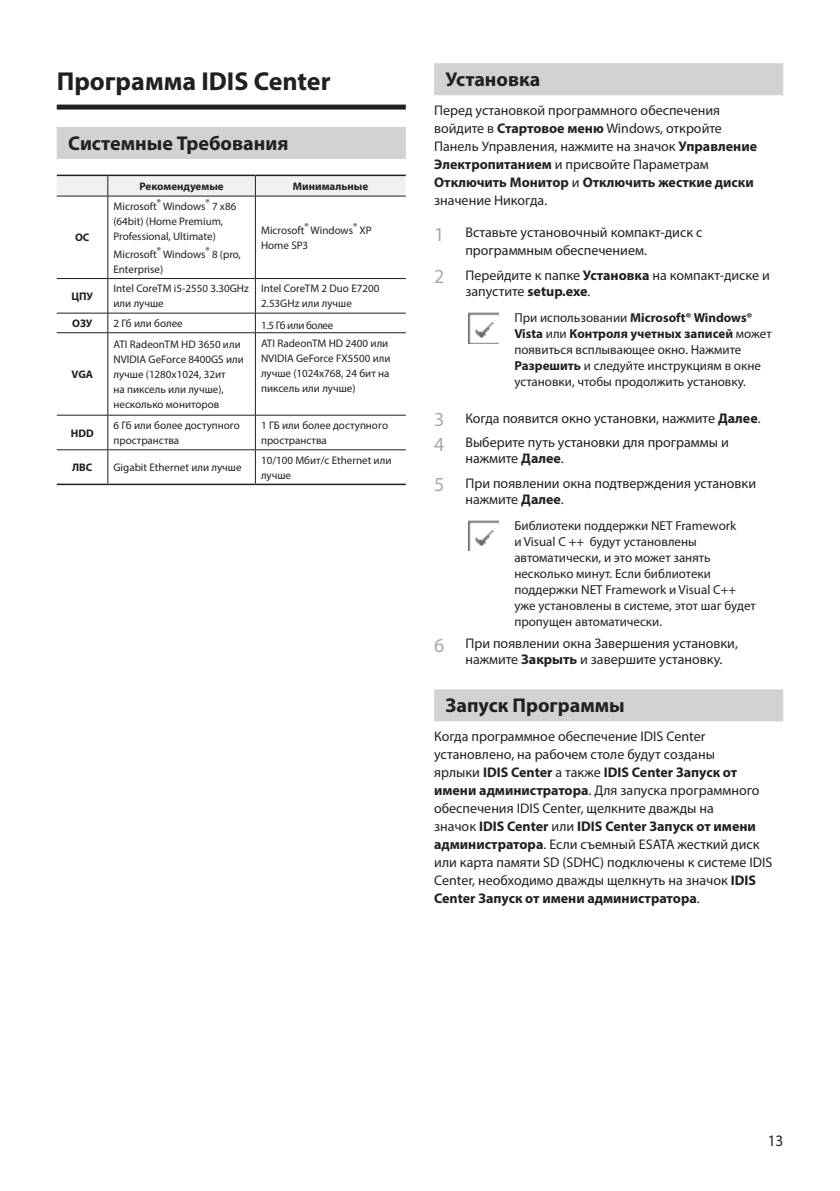
<style>
.page{position:relative;width:840px;height:1191px;background:#fff}
.page>*{position:absolute;margin:0;border:0;box-sizing:border-box;transform-origin:0 0}
.t1{font:700 26px "Myriad Pro";color:#221f1f}
.t2{font:700 20px "Myriad Pro";color:#221f1f}
.t3{font:16px "Myriad Pro";color:#221f1f;scale:.96 1}
.t4{font:14px/18px "Myriad Pro";color:#221f1f}
.t5{font:13px/16px "Myriad Pro";color:#221f1f}
.t6{font:11px/15px "Myriad Pro";color:#221f1f}
.t7{font:700 11px "Myriad Pro";color:#221f1f}
.t8{font:11px "Myriad Pro";letter-spacing:-.03em;color:#221f1f}
.s1{font-weight:700}
.s2{font-size:20px;color:#a7a9ab}
</style>
<div class="page">
<div style="left:57px;top:105px;width:348px;height:5px;background:#221f1f"></div>
<div style="left:57px;top:127px;width:348px;height:32px;background:#d1d2d4"></div>
<svg style="left:57px;top:176px;width:348px;height:20px"></svg>
<hr style="left:57px;top:196px;width:51px;height:1px;background:#221f1f">
<hr style="left:108px;top:196px;width:147px;height:1px;background:#221f1f">
<hr style="left:107px;top:196px;width:1px;height:82px;background:#221f1f">
<hr style="left:255px;top:196px;width:150px;height:1px;background:#221f1f">
<hr style="left:255px;top:196px;width:1px;height:82px;background:#221f1f">
<hr style="left:57px;top:278px;width:51px;height:1px;background:#221f1f">
<hr style="left:108px;top:278px;width:147px;height:1px;background:#221f1f">
<hr style="left:107px;top:279px;width:1px;height:34px;background:#221f1f">
<hr style="left:255px;top:278px;width:150px;height:1px;background:#221f1f">
<hr style="left:255px;top:279px;width:1px;height:34px;background:#221f1f">
<hr style="left:57px;top:313px;width:51px;height:1px;background:#221f1f">
<hr style="left:108px;top:313px;width:147px;height:1px;background:#221f1f">
<svg style="left:107px;top:313px;width:1px;height:19px"></svg>
<hr style="left:255px;top:313px;width:150px;height:1px;background:#221f1f">
<svg style="left:255px;top:313px;width:1px;height:19px"></svg>
<hr style="left:57px;top:332px;width:51px;height:1px;background:#221f1f">
<hr style="left:108px;top:332px;width:147px;height:1px;background:#221f1f">
<hr style="left:107px;top:333px;width:1px;height:82px;background:#221f1f">
<hr style="left:255px;top:332px;width:150px;height:1px;background:#221f1f">
<hr style="left:255px;top:333px;width:1px;height:82px;background:#221f1f">
<hr style="left:57px;top:415px;width:51px;height:1px;background:#221f1f">
<hr style="left:108px;top:415px;width:147px;height:1px;background:#221f1f">
<hr style="left:107px;top:415px;width:1px;height:34px;background:#221f1f">
<hr style="left:255px;top:415px;width:150px;height:1px;background:#221f1f">
<hr style="left:255px;top:415px;width:1px;height:34px;background:#221f1f">
<hr style="left:57px;top:449px;width:51px;height:1px;background:#221f1f">
<hr style="left:108px;top:449px;width:147px;height:1px;background:#221f1f">
<hr style="left:107px;top:450px;width:1px;height:33px;background:#221f1f">
<hr style="left:255px;top:449px;width:150px;height:1px;background:#221f1f">
<hr style="left:255px;top:450px;width:1px;height:33px;background:#221f1f">
<hr style="left:57px;top:175px;width:51px;height:1px;background:#221f1f">
<hr style="left:108px;top:175px;width:147px;height:1px;background:#221f1f">
<hr style="left:255px;top:175px;width:150px;height:1px;background:#221f1f">
<hr style="left:57px;top:483px;width:51px;height:2px;background:#221f1f">
<hr style="left:108px;top:483px;width:147px;height:2px;background:#221f1f">
<hr style="left:255px;top:483px;width:150px;height:2px;background:#221f1f">
<div style="left:434px;top:63px;width:348px;height:32px;background:#d1d2d4"></div>
<div style="left:434px;top:689px;width:348px;height:32px;background:#d1d2d4"></div>
<img style="left:468px;top:312px;width:30px;height:31px">
<img style="left:468px;top:520px;width:30px;height:31px">
<h1 class="t1" style="left:57px;top:72px;width:275px">Программа IDIS Center</h1>
<h2 class="t2" style="left:68px;top:135px;width:222px">Системные Требования</h2>
<p class="t7" style="left:139px;top:182px;width:86px">Рекомендуемые</p>
<p class="t7" style="left:293px;top:182px;width:77px">Минимальные</p>
<p class="t7" style="left:75px;top:233px;width:16px">ОС</p>
<p class="t6" style="left:113px;top:199px;width:124px">Microsoft<sup>®</sup> Windows<sup>®</sup> 7 x86 (64bit) (Home Premium,<br>Professional, Ultimate)</p>
<p class="t6" style="left:113px;top:247px;width:129px">Microsoft<sup>®</sup> Windows<sup>®</sup> 8 (pro,<br>Enterprise)</p>
<p class="t6" style="left:261px;top:223px;width:112px">Microsoft<sup>®</sup> Windows<sup>®</sup> XP<br>Home SP3</p>
<p class="t7" style="left:71px;top:292px;width:23px">ЦПУ</p>
<p class="t6" style="left:113px;top:282px;width:137px">Intel CoreTM i5-2550 3.30GHz или лучше</p>
<p class="t6" style="left:261px;top:282px;width:120px">Intel CoreTM 2 Duo E7200<br>2.53GHz или лучше</p>
<p class="t7" style="left:72px;top:319px;width:21px">ОЗУ</p>
<p class="t6" style="left:113px;top:316px;width:71px">2 Гб или более</p>
<p class="t8" style="left:261px;top:320px;width:74px">1.5 Гб или более</p>
<p class="t7" style="left:71px;top:370px;width:23px">VGA</p>
<p class="t6" style="left:113px;top:337px;width:132px">ATI RadeonTM HD 3650 или<br>NVIDIA GeForce 8400GS или лучше (1280x1024, 32ит<br>на пиксель или лучше), несколько мониторов</p>
<p class="t6" style="left:261px;top:336px;width:131px">ATI RadeonTM HD 2400 или<br>NVIDIA GeForce FX5500 или лучше (1024x768, 24 бит на пиксель или лучше)</p>
<p class="t7" style="left:71px;top:429px;width:24px">HDD</p>
<p class="t6" style="left:113px;top:418px;width:128px">6 Гб или более доступного пространства</p>
<p class="t6" style="left:261px;top:418px;width:128px">1 ГБ или более доступного пространства</p>
<p class="t7" style="left:72px;top:463px;width:22px">ЛВС</p>
<p class="t6" style="left:113px;top:460px;width:129px">Gigabit Ethernet или лучше</p>
<p class="t6" style="left:261px;top:453px;width:132px">10/100 Мбит/с Ethernet или лучше</p>
<h2 class="t2" style="left:445px;top:71px;width:96px">Установка</h2>
<p class="t4" style="left:434px;top:102px;width:324px">Перед установкой программного обеспечения войдите в <span class="s1">Стартовое меню</span> Windows, откройте Панель Управления, нажмите на значок <span class="s1">Управление Электропитанием</span> и присвойте Параметрам <span class="s1">Отключить Монитор</span> и <span class="s1">Отключить жесткие диски </span>значение Никогда.</p>
<p class="t4" style="left:465px;top:224px;width:238px;text-indent:-31px"><span class="s2">1</span> Вставьте установочный компакт-диск с программным обеспечением.</p>
<p class="t4" style="left:465px;top:268px;width:306px;line-height:16px;text-indent:-31px"><span class="s2">2</span> Перейдите к папке <span class="s1">Установка</span> на компакт-диске и запустите <span class="s1">setup.exe</span>.</p>
<p class="t5" style="left:514px;top:310px;width:259px">При использовании <span class="s1">Microsoft® Windows® Vista</span> или <span class="s1">Контроля учетных записей</span> может появиться всплывающее окно. Нажмите <span class="s1">Разрешить</span> и следуйте инструкциям в окне установки, чтобы продолжить установку.</p>
<p class="t4" style="left:434px;top:406px;width:328px;line-height:24.6px"><span class="s2">3</span> Когда появится окно установки, нажмите <span class="s1">Далее</span>.<br><span class="s2">4</span> Выберите путь установки для программы и</p>
<p class="t4" style="left:434px;top:447px;width:323px;line-height:24.6px;text-indent:31px">нажмите <span class="s1">Далее</span>.<br><span class="s2">5</span> При появлении окна подтверждения установки</p>
<p class="t4" style="left:465px;top:490px;width:100px">нажмите <span class="s1">Далее</span>.</p>
<p class="t5" style="left:514px;top:518px;width:243px">Библиотеки поддержки NET Framework<br>и Visual C ++ будут установлены автоматически, и это может занять несколько минут. Если библиотеки поддержки NET Framework и Visual C++ уже установлены в системе, этот шаг будет пропущен автоматически.</p>
<p class="t4" style="left:465px;top:636px;width:274px;line-height:16px;text-indent:-31px"><span class="s2">6</span> При появлении окна Завершения установки, нажмите <span class="s1">Закрыть</span> и завершите установку.</p>
<h2 class="t2" style="left:445px;top:697px;width:180px">Запуск Программы</h2>
<p class="t4" style="left:434px;top:728px;width:339px">Когда программное обеспечение IDIS Center установлено, на рабочем столе будут созданы<br>ярлыки <span class="s1">IDIS Center</span> а также <span class="s1">IDIS Center Запуск от имени администратора</span>. Для запуска программного обеспечения IDIS Center, щелкните дважды на<br>значок <span class="s1">IDIS Center</span> или <span class="s1">IDIS Center Запуск от имени администратора</span>. Если съемный ESATA жесткий диск или карта памяти SD (SDHC) подключены к системе IDIS Center, необходимо дважды щелкнуть на значок <span class="s1">IDIS Center Запуск от имени администратора</span>.</p>
<p class="t3" style="left:767px;top:1133px;width:17px">13</p>
</div>
